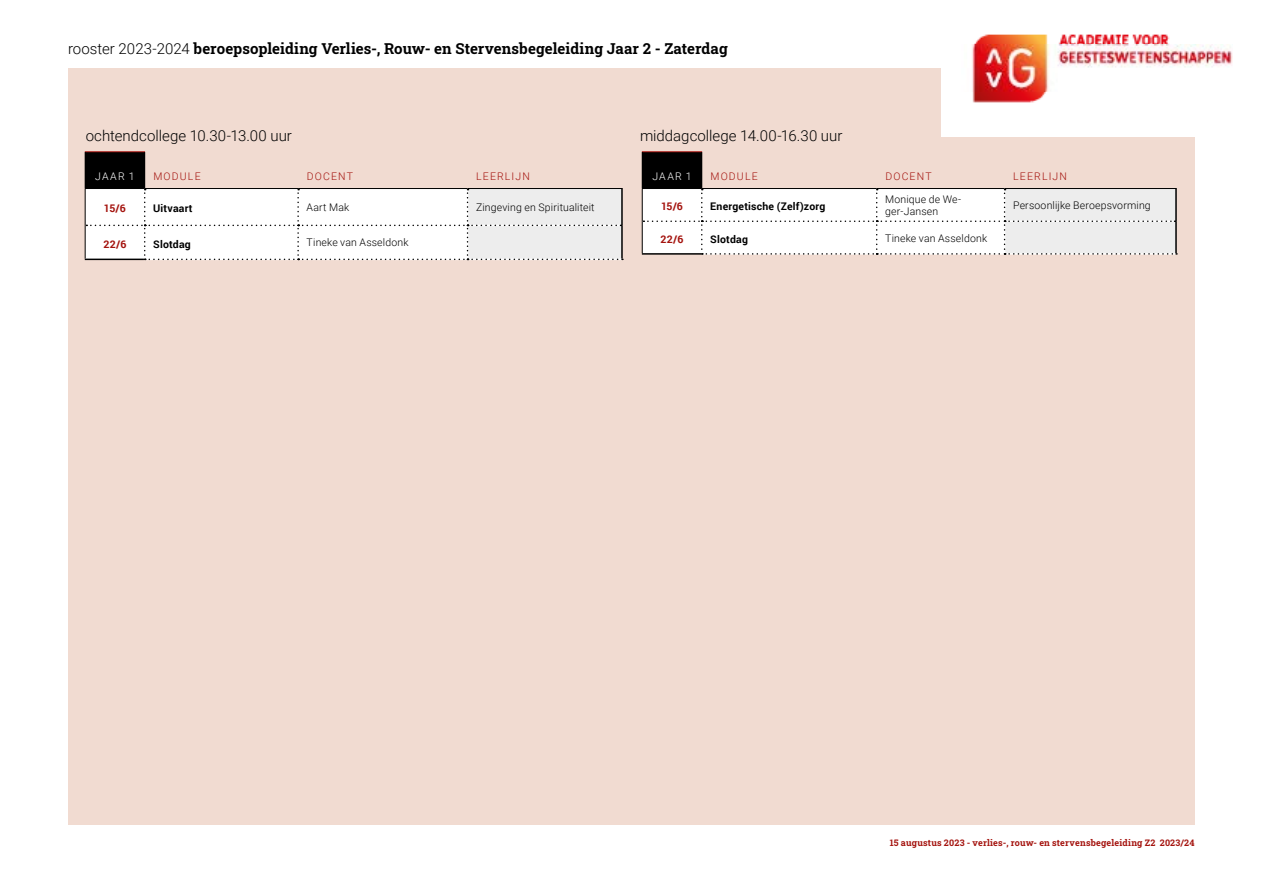
<style>
.page{position:relative;width:1263px;height:893px;background:#fff}
.page>*{position:absolute;margin:0;border:0;box-sizing:border-box;transform-origin:0 0}
.t1{font:15px "Roboto Slab";color:#000}
.t2{font:300 15px "Roboto";color:#000}
.t3{font:300 10.5px/12px "Roboto";letter-spacing:.015em;color:#000}
.t4{font:700 10.5px "Roboto";letter-spacing:.02em;color:#000}
.t5{font:300 10.5px "Roboto";letter-spacing:.11em;color:#a4130e}
.t6{font:700 10.5px "Roboto";letter-spacing:-.01em;color:#a4130e}
.t7{font:300 10.5px "Roboto";letter-spacing:.12em;color:#fff}
.t8{font:9px "Roboto Slab";letter-spacing:.02em;color:#a4130e}
.s1{font-family:"Roboto";font-weight:300}
</style>
<div class="page">
<div style="left:68px;top:68px;width:1127px;height:757px;background:#f1dbd1"></div>
<div style="left:941px;top:0;width:322px;height:136px;background:#fff"></div>
<img style="left:972px;top:34px;width:260px;height:68px">
<div style="left:642px;top:152px;width:60px;height:37px;background:#000"></div>
<hr style="left:642px;top:151px;width:60px;height:1px;background:#a4130e">
<hr style="left:702px;top:188px;width:175px;height:1px;background:#000">
<hr style="left:877px;top:188px;width:127px;height:1px;background:#000">
<hr style="left:1004px;top:188px;width:173px;height:1px;background:#000">
<svg style="left:642px;top:189px;width:535px;height:66px;background:#f5f5f5"></svg>
<hr style="left:1175px;top:189px;width:2px;height:32px;background:#000">
<hr style="left:642px;top:253px;width:59px;height:2px;background:#000">
<div style="left:85px;top:152px;width:60px;height:37px;background:#000"></div>
<hr style="left:85px;top:151px;width:60px;height:1px;background:#a4130e">
<hr style="left:145px;top:188px;width:153px;height:1px;background:#000">
<hr style="left:298px;top:188px;width:169px;height:1px;background:#000">
<hr style="left:467px;top:188px;width:156px;height:1px;background:#000">
<svg style="left:85px;top:189px;width:538px;height:71px;background:#f5f5f5"></svg>
<hr style="left:621px;top:189px;width:2px;height:36px;background:#000">
<hr style="left:85px;top:259px;width:59px;height:1px;background:#000">
<h1 class="t1" style="left:68px;top:38px;width:661px"><span class="s1">rooster 2023-2024</span> beroepsopleiding Verlies-, Rouw- en Stervensbegeleiding Jaar 2 - Zaterdag</h1>
<h1 class="t2" style="left:86px;top:125px;width:208px">ochtendcollege 10.30-13.00 uur</h1>
<h1 class="t2" style="left:640px;top:125px;width:204px">middagcollege 14.00-16.30 uur</h1>
<p class="t7" style="left:95px;top:169px;width:41px">JAAR 1</p>
<p class="t5" style="left:153px;top:169px;width:49px">MODULE</p>
<p class="t5" style="left:307px;top:169px;width:48px">DOCENT</p>
<p class="t5" style="left:476px;top:169px;width:55px">LEERLIJN</p>
<p class="t6" style="left:104px;top:201px;width:23px">15/6</p>
<p class="t4" style="left:153px;top:201px;width:41px">Uitvaart</p>
<p class="t3" style="left:307px;top:201px;width:44px">Aart Mak</p>
<p class="t3" style="left:476px;top:201px;width:120px">Zingeving en Spiritualiteit</p>
<p class="t6" style="left:103px;top:237px;width:25px">22/6</p>
<p class="t4" style="left:153px;top:237px;width:39px">Slotdag</p>
<p class="t3" style="left:307px;top:236px;width:103px">Tineke van Asseldonk</p>
<p class="t7" style="left:652px;top:169px;width:41px">JAAR 1</p>
<p class="t5" style="left:710px;top:169px;width:49px">MODULE</p>
<p class="t5" style="left:885px;top:169px;width:48px">DOCENT</p>
<p class="t5" style="left:1013px;top:169px;width:55px">LEERLIJN</p>
<p class="t6" style="left:661px;top:199px;width:23px">15/6</p>
<p class="t4" style="left:710px;top:199px;width:117px">Energetische (Zelf)zorg</p>
<p class="t3" style="left:885px;top:193px;width:78px">Monique de We&shy;ger-Jansen</p>
<p class="t3" style="left:1013px;top:199px;width:139px">Persoonlijke Beroepsvorming</p>
<p class="t6" style="left:660px;top:232px;width:25px">22/6</p>
<p class="t4" style="left:710px;top:232px;width:39px">Slotdag</p>
<p class="t3" style="left:885px;top:231px;width:103px">Tineke van Asseldonk</p>
<p class="t8" style="left:890px;top:837px;width:306px">15 augustus 2023 - verlies-, rouw- en stervensbegeleiding Z2 2023/24</p>
</div>
